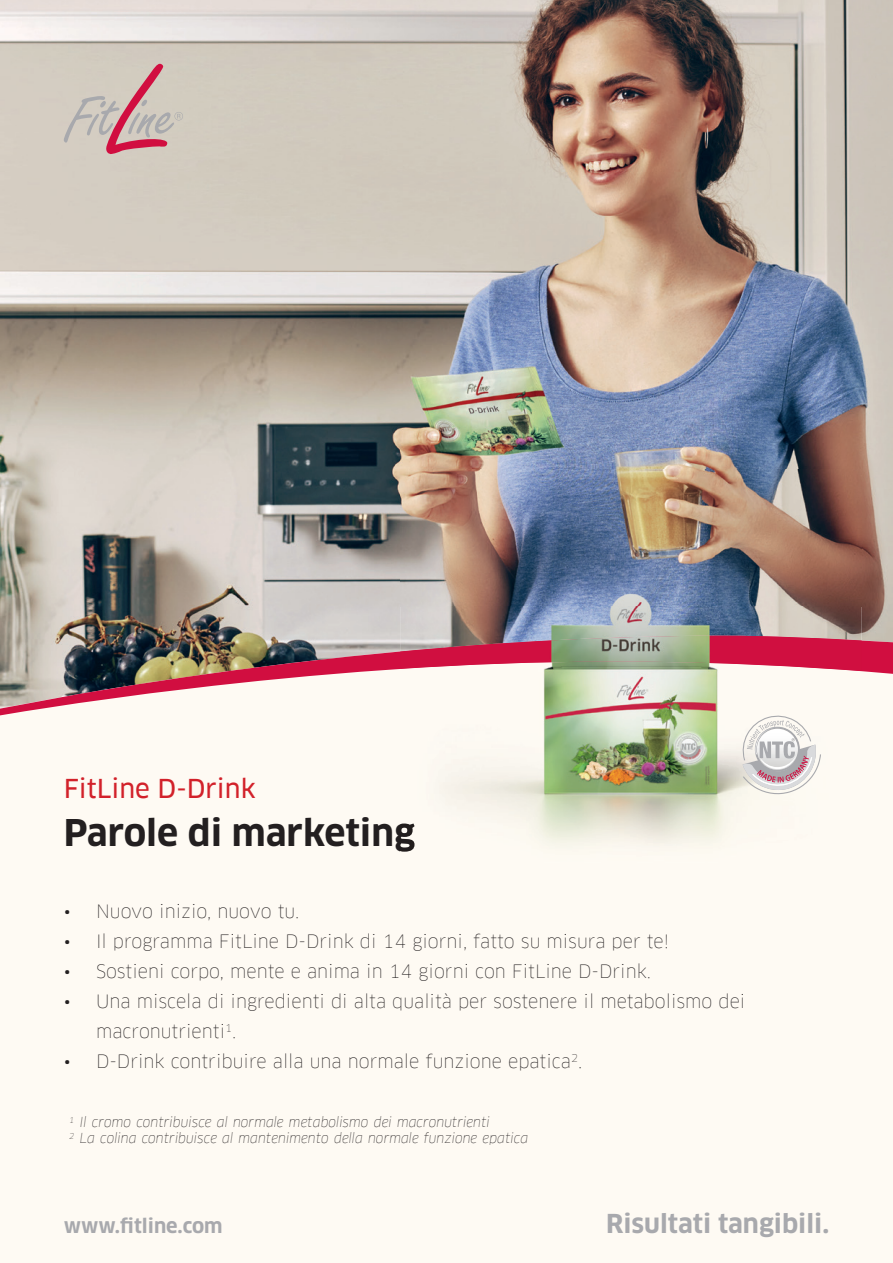
<style>
.page{position:relative;width:893px;height:1263px;background:#fff}
.page>*{position:absolute;margin:0;border:0;box-sizing:border-box;transform-origin:0 0}
.t1{font:700 36px "Clan Pro";color:#231f20}
.t2{font:700 25.5px "Clan Pro";color:#a8a9ad}
.t3{font:25.5px "Clan Pro News";color:#d2212a}
.t4{font:700 19.5px "Clan Pro";color:#a8a9ad}
.t5{font:100 18px/30px "Clan Pro";color:#231f20}
.t6{font:italic 100 13.5px/16.2px "Clan Pro";color:#231f20}
</style>
<div class="page">
<img style="left:0;top:0;width:893px;height:636px">
<div style="left:0;top:718px;width:893px;height:545px;background:#fefaf3"></div>
<img style="left:0;top:636px;width:893px;height:82px">
<svg style="left:64px;top:64px;width:119px;height:91px"></svg>
<img style="left:400px;top:470px;width:462px;height:166px">
<img style="left:400px;top:671px;width:462px;height:202px">
<img style="left:400px;top:636px;width:462px;height:35px">
<img style="left:400px;top:817px;width:15px;height:35px">
<svg style="left:741px;top:714px;width:80px;height:82px"></svg>
<h2 class="t3" style="left:64px;top:774px;width:193px">FitLine D-Drink</h2>
<h1 class="t1" style="left:64px;top:811px;width:353px">Parole di marketing</h1>
<p class="t5" style="left:64px;top:896px;width:237px">• Nuovo inizio, nuovo tu.</p>
<p class="t5" style="left:64px;top:926px;width:607px">• Il programma FitLine D-Drink di 14 giorni, fatto su misura per te!</p>
<p class="t5" style="left:64px;top:956px;width:589px">• Sostieni corpo, mente e anima in 14 giorni con FitLine D-Drink.</p>
<p class="t5" style="left:96px;top:986px;width:651px;text-indent:-32px">• Una miscela di ingredienti di alta qualità per sostenere il metabolismo dei macronutrienti<sup>1</sup>.</p>
<p class="t5" style="left:64px;top:1046px;width:520px">• D-Drink contribuire alla una normale funzione epatica<sup>2</sup>.</p>
<p class="t6" style="left:69px;top:1114px;width:461px"><sup>1</sup> Il cromo contribuisce al normale metabolismo dei macronutrienti<br><sup>2</sup> La colina contribuisce al mantenimento della normale funzione epatica</p>
<p class="t4" style="left:64px;top:1214px;width:160px">www.fitline.com</p>
<h2 class="t2" style="left:606px;top:1208px;width:225px">Risultati tangibili.</h2>
</div>
